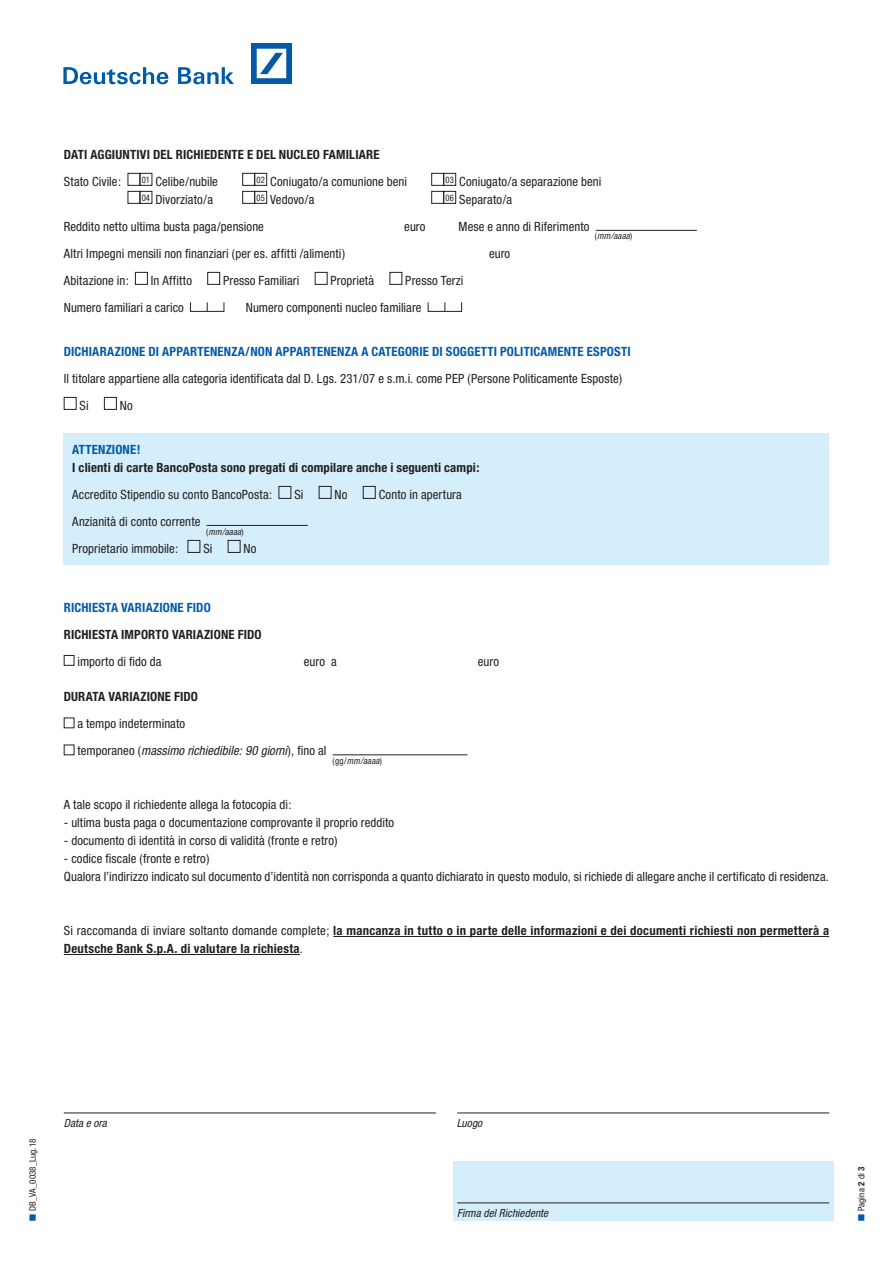
<style>
.page{position:relative;width:893px;height:1263px;background:#fff}
.page>*{position:absolute;margin:0;border:0;box-sizing:border-box;transform-origin:0 0}
.t1{font:condensed 12.75px/27px "Helvetica Neue";letter-spacing:.005em;color:#231f20}
.t2{font:700 condensed 12.75px/18px "Helvetica Neue";letter-spacing:.015em;color:#231f20}
.t3{font:700 condensed 12.75px "Helvetica Neue";letter-spacing:.015em;color:#015aaa}
.t4{font:italic condensed 11.25px "Helvetica Neue";letter-spacing:.005em;color:#231f20}
.t5{font:italic condensed 9px "Helvetica Neue";letter-spacing:.015em;color:#231f20}
.t6{font:condensed 9px "Helvetica Neue";color:#231f20}
.s1{font-style:normal}
.s2{font-style:italic}
.s3{font-weight:400}
.s4{color:#015aaa}
.s5{font-weight:700}
</style>
<div class="page">
<div style="left:64px;top:433px;width:765px;height:132px;background:#d4effb"></div>
<hr style="left:333px;top:936px;width:496px;height:1px;background:#231f20">
<hr style="left:64px;top:954px;width:236px;height:1px;background:#231f20">
<div style="left:140px;top:173px;width:12px;height:13px;border:1px solid #231f20"></div>
<div style="left:128px;top:173px;width:12px;height:13px;border:1px solid #231f20"></div>
<div style="left:254px;top:173px;width:13px;height:13px;border:1px solid #231f20"></div>
<div style="left:242px;top:173px;width:13px;height:13px;border:1px solid #231f20"></div>
<div style="left:443px;top:173px;width:13px;height:13px;border:1px solid #231f20"></div>
<div style="left:431px;top:173px;width:13px;height:13px;border:1px solid #231f20"></div>
<div style="left:140px;top:191px;width:12px;height:13px;border:1px solid #231f20"></div>
<div style="left:128px;top:191px;width:12px;height:13px;border:1px solid #231f20"></div>
<div style="left:254px;top:191px;width:13px;height:13px;border:1px solid #231f20"></div>
<div style="left:242px;top:191px;width:13px;height:13px;border:1px solid #231f20"></div>
<div style="left:443px;top:191px;width:13px;height:13px;border:1px solid #231f20"></div>
<div style="left:431px;top:191px;width:13px;height:13px;border:1px solid #231f20"></div>
<hr style="left:596px;top:230px;width:101px;height:1px;background:#231f20">
<div style="left:135px;top:272px;width:13px;height:13px;border:1px solid #231f20"></div>
<div style="left:207px;top:272px;width:13px;height:13px;border:1px solid #231f20"></div>
<div style="left:315px;top:272px;width:13px;height:13px;border:1px solid #231f20"></div>
<div style="left:389px;top:272px;width:13px;height:13px;border:1px solid #231f20"></div>
<hr style="left:190px;top:311px;width:34px;height:1px;background:#231f20">
<hr style="left:428px;top:311px;width:34px;height:1px;background:#231f20">
<div style="left:64px;top:397px;width:13px;height:13px;border:1px solid #231f20"></div>
<div style="left:104px;top:397px;width:13px;height:13px;border:1px solid #231f20"></div>
<div style="left:279px;top:486px;width:12px;height:13px;border:1px solid #231f20"></div>
<div style="left:319px;top:486px;width:12px;height:13px;border:1px solid #231f20"></div>
<div style="left:363px;top:486px;width:13px;height:13px;border:1px solid #231f20"></div>
<hr style="left:207px;top:525px;width:101px;height:1px;background:#231f20">
<div style="left:188px;top:540px;width:12px;height:13px;border:1px solid #231f20"></div>
<div style="left:228px;top:540px;width:12px;height:13px;border:1px solid #231f20"></div>
<div style="left:64px;top:655px;width:10px;height:11px;border:1px solid #231f20"></div>
<hr style="left:333px;top:754px;width:134px;height:1px;background:#231f20">
<svg style="left:251px;top:43px;width:41px;height:41px"></svg>
<svg style="left:63px;top:67px;width:106px;height:17px"></svg>
<svg style="left:178px;top:67px;width:56px;height:17px"></svg>
<div style="left:453px;top:1161px;width:380px;height:59px;background:#d4effb"></div>
<hr style="left:457px;top:1202px;width:372px;height:1px;background:#231f20">
<hr style="left:64px;top:1113px;width:372px;height:1px;background:#231f20">
<hr style="left:457px;top:1113px;width:372px;height:1px;background:#231f20">
<p class="t2" style="left:64px;top:145px;width:317px">DATI AGGIUNTIVI DEL RICHIEDENTE E DEL NUCLEO FAMILIARE</p>
<p class="t1" style="left:64px;top:168px;width:59px">Stato Civile:</p>
<p class="t1" style="left:142px;top:168px;width:78px"><sup>01</sup> Celibe/nubile</p>
<p class="t1" style="left:257px;top:168px;width:152px"><sup>02</sup> Coniugato/a comunione beni</p>
<p class="t1" style="left:446px;top:168px;width:157px"><sup>03</sup> Coniugato/a separazione beni</p>
<p class="t1" style="left:142px;top:186px;width:73px"><sup>04</sup> Divorziato/a</p>
<p class="t1" style="left:257px;top:186px;width:59px"><sup>05</sup> Vedovo/a</p>
<p class="t1" style="left:446px;top:186px;width:68px"><sup>06</sup> Separato/a</p>
<p class="t1" style="left:64px;top:213px;width:202px">Reddito netto ultima busta paga/pensione</p>
<p class="t1" style="left:404px;top:213px;width:23px">euro</p>
<p class="t1" style="left:459px;top:213px;width:132px">Mese e anno di Riferimento</p>
<p class="t1" style="left:64px;top:240px;width:283px">Altri Impegni mensili non finanziari (per es. affitti /alimenti)</p>
<p class="t1" style="left:489px;top:240px;width:23px">euro</p>
<p class="t1" style="left:64px;top:267px;width:67px">Abitazione in:</p>
<p class="t1" style="left:151px;top:267px;width:43px">In Affitto</p>
<p class="t1" style="left:223px;top:267px;width:78px">Presso Familiari</p>
<p class="t1" style="left:331px;top:267px;width:45px">Proprietà</p>
<p class="t1" style="left:405px;top:267px;width:60px">Presso Terzi</p>
<p class="t1" style="left:64px;top:294px;width:122px">Numero familiari a carico</p>
<p class="t1" style="left:246px;top:294px;width:177px">Numero componenti nucleo familiare</p>
<p class="t3" style="left:64px;top:343px;width:568px">DICHIARAZIONE DI APPARTENENZA/NON APPARTENENZA A CATEGORIE DI SOGGETTI POLITICAMENTE ESPOSTI</p>
<p class="t1" style="left:80px;top:365px;width:544px;text-indent:-16px">Il titolare appartiene alla categoria identificata dal D. Lgs. 231/07 e s.m.i. come PEP (Persone Politicamente Esposte)<br>Si</p>
<p class="t5" style="left:595px;top:231px;width:39px"><span class="s1">(</span>mm/aaaa<span class="s1">)</span></p>
<p class="t1" style="left:120px;top:392px;width:14px">No</p>
<p class="t3" style="left:72px;top:441px;width:70px">ATTENZIONE!</p>
<p class="t2" style="left:72px;top:458px;width:409px">I clienti di carte BancoPosta sono pregati di compilare anche i seguenti campi:</p>
<p class="t1" style="left:72px;top:481px;width:202px">Accredito Stipendio su conto BancoPosta:</p>
<p class="t1" style="left:294px;top:481px;width:11px">Si</p>
<p class="t1" style="left:335px;top:481px;width:14px">No</p>
<p class="t1" style="left:379px;top:481px;width:85px">Conto in apertura</p>
<p class="t1" style="left:72px;top:508px;width:130px">Anzianità di conto corrente<br>Proprietario immobile:</p>
<p class="t5" style="left:206px;top:526px;width:39px"><span class="s1">(</span>mm/aaaa<span class="s1">)</span></p>
<p class="t1" style="left:203px;top:535px;width:11px">Si</p>
<p class="t1" style="left:244px;top:535px;width:14px">No</p>
<p class="t3" style="left:64px;top:599px;width:149px">RICHIESTA VARIAZIONE FIDO</p>
<p class="t2" style="left:64px;top:625px;width:199px">RICHIESTA IMPORTO VARIAZIONE FIDO</p>
<p class="t1" style="left:77px;top:648px;width:85px">importo di fido da</p>
<p class="t1" style="left:304px;top:648px;width:35px">euro a</p>
<p class="t1" style="left:478px;top:648px;width:23px">euro</p>
<p class="t2" style="left:64px;top:687px;width:136px">DURATA VARIAZIONE FIDO</p>
<p class="t1" style="left:77px;top:710px;width:251px">a tempo indeterminato<br>temporaneo (<span class="s2">massimo richiedibile: 90 giorni</span>), fino al</p>
<p class="t5" style="left:333px;top:755px;width:51px"><span class="s1">(gg/</span>mm/aaaa<span class="s1">)</span></p>
<p class="t1" style="left:64px;top:791px;width:229px">A tale scopo il richiedente allega la fotocopia di:</p>
<p class="t1" style="left:64px;top:809px;width:332px">- ultima busta paga o documentazione comprovante il proprio reddito</p>
<p class="t1" style="left:64px;top:827px;width:275px">- documento di identità in corso di validità (fronte e retro)</p>
<p class="t1" style="left:64px;top:850px;width:767px;line-height:18px">- codice fiscale (fronte e retro)<br>Qualora l’indirizzo indicato sul documento d’identità non corrisponda a quanto dichiarato in questo modulo, si richiede di allegare anche il certificato di residenza.</p>
<p class="t2" style="left:64px;top:921px;width:767px"><span class="s3">Si raccomanda di inviare soltanto domande complete;</span> la mancanza in tutto o in parte delle informazioni e dei documenti richiesti non permetterà a<br>Deutsche Bank S.p.A. di valutare la richiesta<span class="s3">.</span></p>
<p class="t6" style="left:27px;top:1220px;width:83px;rotate:-90deg"><span class="s4">■</span> DB_VA_0038_Lug.18</p>
<p class="t4" style="left:64px;top:1116px;width:44px">Data e ora</p>
<p class="t4" style="left:457px;top:1116px;width:27px">Luogo</p>
<p class="t4" style="left:457px;top:1206px;width:93px">Firma del Richiedente</p>
<p class="t6" style="left:856px;top:1220px;width:55px;rotate:-90deg"><span class="s4">■</span> Pagina <span class="s5">2</span> di <span class="s5">3</span></p>
</div>
